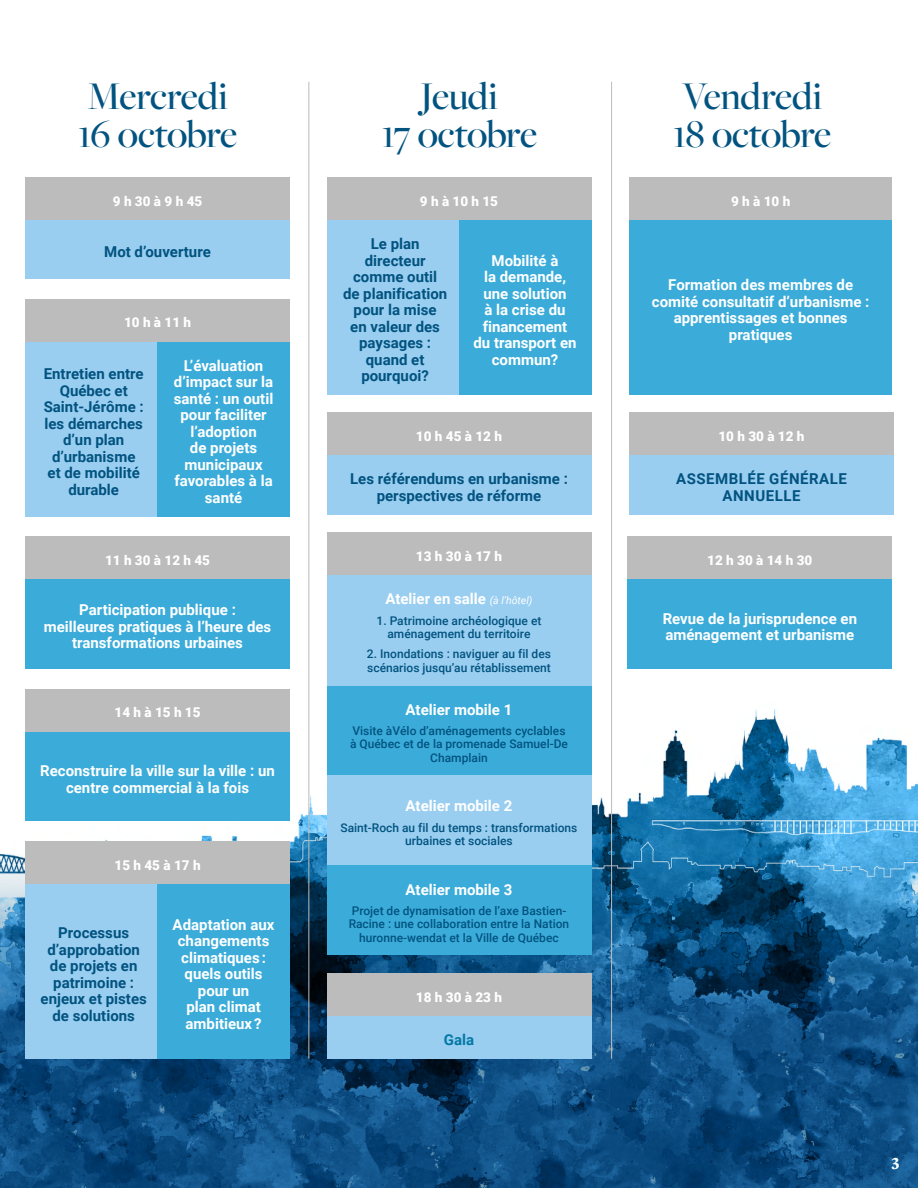
<style>
.page{position:relative;width:918px;height:1188px;background:#fff}
.page>*{position:absolute;margin:0;border:0;box-sizing:border-box;transform-origin:0 0}
.t1{font:500 40.65px/37.5px "Freight Big Pro";letter-spacing:-.015em;color:#025380}
.t2{font:900 16.5px "Freight Text Pro";color:#fff}
.t3{font:700 15px/16.5px "Roboto";color:#fff;text-align:center}
.t4{font:700 15px/16.5px "Roboto";color:#025380;text-align:center}
.t5{font:700 15px/16.5px "Roboto";letter-spacing:.035em;color:#025380;text-align:center}
.t6{font:700 15px "Roboto";color:#0378a6}
.t7{font:900 13.5px "Roboto";color:#fff}
.t8{font:500 12px/13.5px "Roboto";color:#025380;text-align:center}
.s1{font-weight:400;font-style:italic;font-size:10.5px}
</style>
<div class="page">
<img style="left:0;top:516px;width:918px;height:672px">
<hr style="left:309px;top:82px;width:1px;height:977px;background:#bcbcbc">
<hr style="left:611px;top:82px;width:1px;height:977px;background:#bcbcbc">
<div style="left:327px;top:1016px;width:264px;height:43px;background:#99cef0"></div>
<div style="left:327px;top:973px;width:264px;height:43px;background:#bcbcbc"></div>
<div style="left:327px;top:455px;width:264px;height:59px;background:#99cef0"></div>
<div style="left:327px;top:413px;width:264px;height:42px;background:#bcbcbc"></div>
<div style="left:26px;top:220px;width:264px;height:59px;background:#99cef0"></div>
<div style="left:26px;top:177px;width:264px;height:43px;background:#bcbcbc"></div>
<div style="left:629px;top:455px;width:265px;height:59px;background:#99cef0"></div>
<div style="left:629px;top:413px;width:265px;height:42px;background:#bcbcbc"></div>
<div style="left:327px;top:220px;width:136px;height:175px;background:#99cef0"></div>
<div style="left:459px;top:220px;width:132px;height:175px;background:#3bacd9"></div>
<div style="left:327px;top:177px;width:264px;height:43px;background:#bcbcbc"></div>
<div style="left:26px;top:342px;width:136px;height:174px;background:#99cef0"></div>
<div style="left:158px;top:342px;width:132px;height:174px;background:#3bacd9"></div>
<div style="left:26px;top:299px;width:264px;height:43px;background:#bcbcbc"></div>
<div style="left:26px;top:884px;width:136px;height:175px;background:#99cef0"></div>
<div style="left:158px;top:884px;width:132px;height:175px;background:#3bacd9"></div>
<div style="left:26px;top:841px;width:264px;height:43px;background:#bcbcbc"></div>
<div style="left:629px;top:220px;width:263px;height:175px;background:#3bacd9"></div>
<div style="left:629px;top:177px;width:263px;height:43px;background:#bcbcbc"></div>
<div style="left:327px;top:685px;width:264px;height:90px;background:#3bacd9"></div>
<div style="left:327px;top:865px;width:264px;height:90px;background:#3bacd9"></div>
<div style="left:327px;top:775px;width:264px;height:90px;background:#99cef0"></div>
<div style="left:327px;top:575px;width:264px;height:110px;background:#99cef0"></div>
<div style="left:327px;top:532px;width:264px;height:43px;background:#bcbcbc"></div>
<div style="left:628px;top:579px;width:264px;height:90px;background:#3bacd9"></div>
<div style="left:628px;top:536px;width:264px;height:43px;background:#bcbcbc"></div>
<div style="left:26px;top:579px;width:264px;height:90px;background:#3bacd9"></div>
<div style="left:26px;top:536px;width:264px;height:43px;background:#bcbcbc"></div>
<div style="left:26px;top:732px;width:264px;height:89px;background:#3bacd9"></div>
<div style="left:26px;top:689px;width:264px;height:43px;background:#bcbcbc"></div>
<h1 class="t1" style="left:78px;top:76px;width:161px">Mercredi<br>16 octobre</h1>
<h1 class="t1" style="left:673px;top:76px;width:160px">Vendredi<br>18 octobre</h1>
<h1 class="t1" style="left:381px;top:76px;width:157px;text-align:center">Jeudi<br>17 octobre</h1>
<p class="t7" style="left:113px;top:191px;width:91px">9 h 30 à 9 h 45</p>
<p class="t4" style="left:104px;top:243px;width:108px">Mot d’ouverture</p>
<p class="t7" style="left:124px;top:313px;width:69px">10 h à 11 h</p>
<p class="t4" style="left:44px;top:365px;width:102px">Entretien entre<br>Québec et<br>Saint-Jérôme : les démarches d’un plan d’urbanisme et de mobilité durable</p>
<p class="t3" style="left:174px;top:357px;width:101px">L’évaluation d’impact sur la santé : un outil pour faciliter l’adoption<br>de projets municipaux favorables à la santé</p>
<p class="t7" style="left:105px;top:550px;width:107px">11 h 30 à 12 h 45</p>
<p class="t3" style="left:44px;top:601px;width:229px">Participation publique : meilleures pratiques à l’heure des transformations urbaines</p>
<p class="t7" style="left:115px;top:703px;width:88px">14 h à 15 h 15</p>
<p class="t3" style="left:40px;top:762px;width:236px">Reconstruire la ville sur la ville : un centre commercial à la fois</p>
<p class="t7" style="left:115px;top:856px;width:88px">15 h 45 à 17 h</p>
<p class="t4" style="left:41px;top:924px;width:108px">Processus d’approbation de projets en patrimoine : enjeux et pistes de solutions</p>
<p class="t3" style="left:173px;top:916px;width:103px">Adaptation aux changements climatiques : quels outils pour un<br>plan climat ambitieux ?</p>
<p class="t7" style="left:420px;top:191px;width:80px">9 h à 10 h 15</p>
<p class="t4" style="left:343px;top:235px;width:106px">Le plan directeur comme outil de planification pour la mise<br>en valeur des paysages : quand et pourquoi?</p>
<p class="t3" style="left:473px;top:251px;width:105px">Mobilité à<br>la demande, une solution<br>à la crise du financement du transport en commun?</p>
<p class="t7" style="left:416px;top:427px;width:88px">10 h 45 à 12 h</p>
<p class="t4" style="left:350px;top:470px;width:219px">Les référendums en urbanisme : perspectives de réforme</p>
<p class="t7" style="left:416px;top:547px;width:88px">13 h 30 à 17 h</p>
<p class="t3" style="left:386px;top:590px;width:148px">Atelier en salle <span class="s1">(à l’hôtel)</span></p>
<p class="t8" style="left:377px;top:613px;width:166px">1. Patrimoine archéologique et aménagement du territoire</p>
<p class="t8" style="left:367px;top:647px;width:186px;text-align:left">2. Inondations : naviguer au fil des scénarios jusqu’au rétablissement</p>
<p class="t3" style="left:406px;top:701px;width:108px">Atelier mobile 1</p>
<p class="t8" style="left:350px;top:723px;width:219px">Visite àVélo d’aménagements cyclables à Québec et de la promenade Samuel-De<br>Champlain</p>
<p class="t3" style="left:406px;top:797px;width:108px">Atelier mobile 2</p>
<p class="t8" style="left:341px;top:820px;width:238px">Saint-Roch au fil du temps : transformations urbaines et sociales</p>
<p class="t3" style="left:406px;top:880px;width:108px">Atelier mobile 3</p>
<p class="t8" style="left:349px;top:903px;width:222px">Projet de dynamisation de l’axe Bastien-<br>Racine : une collaboration entre la Nation huronne-wendat et la Ville de Québec</p>
<p class="t7" style="left:416px;top:988px;width:88px">18 h 30 à 23 h</p>
<p class="t6" style="left:444px;top:1029px;width:32px">Gala</p>
<p class="t7" style="left:731px;top:191px;width:61px">9 h à 10 h</p>
<p class="t3" style="left:652px;top:276px;width:219px">Formation des membres de comité consultatif d’urbanisme : apprentissages et bonnes pratiques</p>
<p class="t7" style="left:718px;top:427px;width:88px">10 h 30 à 12 h</p>
<p class="t5" style="left:676px;top:470px;width:172px">ASSEMBLÉE GÉNÉRALE<br>ANNUELLE</p>
<p class="t7" style="left:707px;top:550px;width:107px">12 h 30 à 14 h 30</p>
<p class="t3" style="left:663px;top:609px;width:196px;text-align:left">Revue de la jurisprudence en aménagement et urbanisme</p>
<p class="t2" style="left:892px;top:1150px;width:9px">3</p>
</div>
